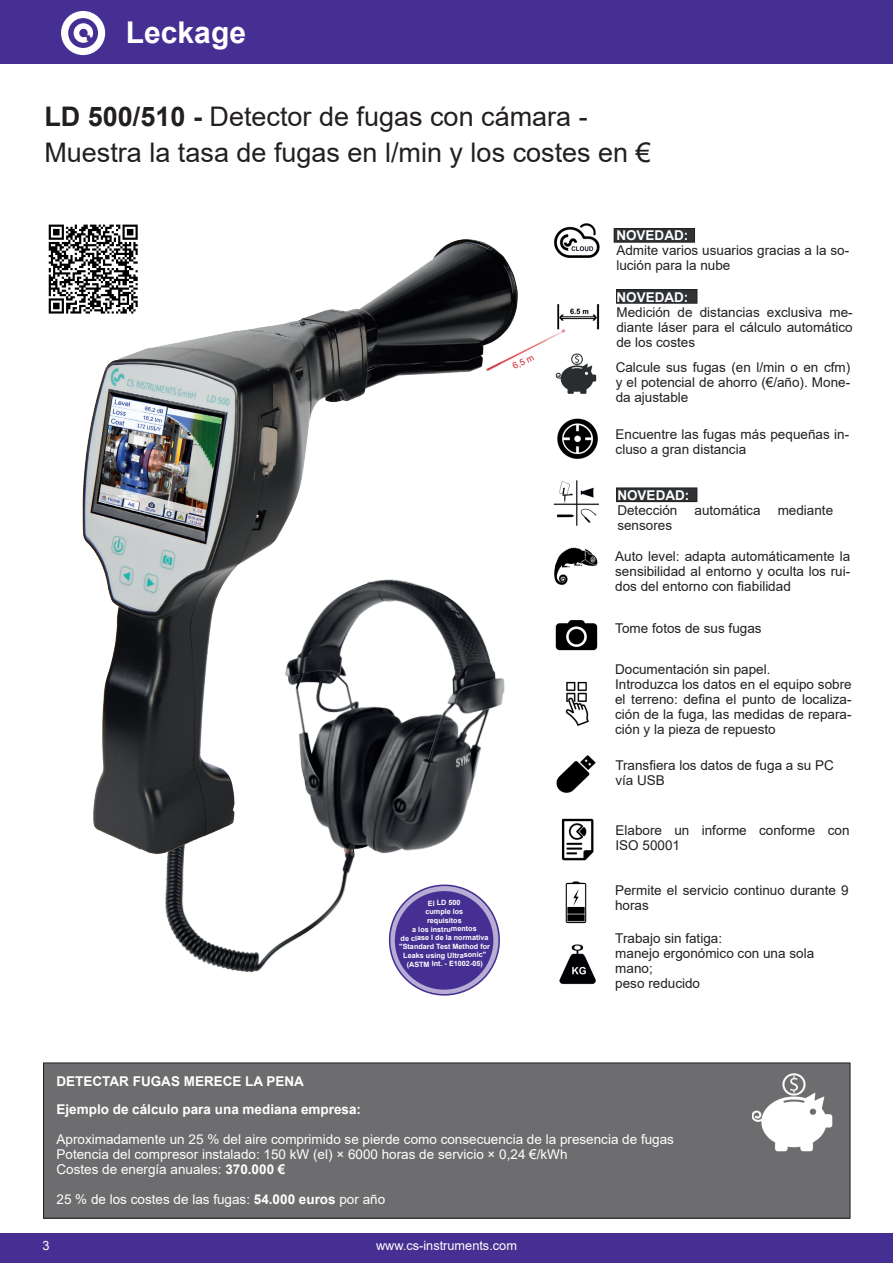
<style>
.page{position:relative;width:893px;height:1263px;background:#fff}
.page>*{position:absolute;margin:0;border:0;box-sizing:border-box;transform-origin:0 0}
.t1{font:700 30px "Arial";color:#fff}
.t2{font:27px/36px "Arial";color:#231f20}
.t3{font:13.5px/15px "Arial";color:#231f20}
.t4{font:13.5px/15px "Arial";color:#fff}
.t5{font:700 13.5px/28.5px "Arial";color:#fff}
.t6{font:12.75px "Arial";color:#fff}
.t7{font:9px "Arial";color:#d1232a}
.t8{font:700 7.2px/8.7px "Arial";color:#fff;text-align:center}
.s1{font-weight:700}
</style>
<div class="page">
<div style="left:0;top:0;width:893px;height:64px;background:#452f92"></div>
<div style="left:0;top:1233px;width:893px;height:30px;background:#452f92"></div>
<img style="left:557px;top:304px;width:43px;height:26px">
<img style="left:539px;top:315px;width:36px;height:30px">
<div style="left:617px;top:488px;width:80px;height:14px;background:#2f3336"></div>
<div style="left:616px;top:488px;width:81px;height:14px;border:1px solid #231f20"></div>
<div style="left:617px;top:290px;width:80px;height:13px;background:#2f3336"></div>
<div style="left:616px;top:289px;width:81px;height:14px;border:1px solid #231f20"></div>
<div style="left:614px;top:229px;width:80px;height:13px;background:#2f3336"></div>
<div style="left:614px;top:228px;width:81px;height:14px;border:1px solid #231f20"></div>
<img style="left:191px;top:954px;width:83px;height:19px">
<img style="left:555px;top:353px;width:42px;height:41px">
<img style="left:555px;top:620px;width:43px;height:31px">
<img style="left:557px;top:418px;width:41px;height:41px">
<img style="left:565px;top:681px;width:24px;height:45px">
<img style="left:565px;top:881px;width:22px;height:43px">
<img style="left:556px;top:755px;width:40px;height:38px">
<img style="left:554px;top:547px;width:44px;height:38px">
<img style="left:561px;top:818px;width:33px;height:42px">
<img style="left:82px;top:238px;width:457px;height:716px">
<svg style="left:380px;top:876px;width:128px;height:120px"></svg>
<svg style="left:100px;top:334px;width:14px;height:12px"></svg>
<img style="left:554px;top:223px;width:46px;height:35px">
<img style="left:559px;top:944px;width:37px;height:41px">
<img style="left:553px;top:480px;width:46px;height:46px">
<svg style="left:48px;top:224px;width:92px;height:92px"></svg>
<svg style="left:49px;top:225px;width:89px;height:89px"></svg>
<div style="left:44px;top:1063px;width:806px;height:155px;background:#6d6c6e"></div>
<div style="left:43px;top:1063px;width:807px;height:155px;border:1px solid #231f20"></div>
<img style="left:752px;top:1063px;width:84px;height:89px">
<svg style="left:61px;top:11px;width:44px;height:44px"></svg>
<h1 class="t1" style="left:126px;top:11px;width:122px">Leckage</h1>
<h2 class="t2" style="left:44px;top:99px;width:608px"><span class="s1">LD 500/510 -</span> Detector de fugas con cámara -<br>Muestra la tasa de fugas en l/min y los costes en €</h2>
<p class="t5" style="left:616px;top:222px;width:73px">NOVEDAD:</p>
<p class="t3" style="left:616px;top:243px;width:234px">Admite varios usuarios gracias a la so&shy;lución para la nube</p>
<p class="t7" style="left:510px;top:361px;width:24px;rotate:-26deg">6,5 m</p>
<p class="t8" style="left:398px;top:899px;width:92px;rotate:-1deg">El LD 500<br>cumple los<br>requisitos<br>a los instrumentos<br>de clase I de la normativa "Standard Test Method for<br>Leaks using Ultrasonic" (ASTM Int. - E1002-05)</p>
<p class="t5" style="left:616px;top:283px;width:73px">NOVEDAD:</p>
<p class="t3" style="left:616px;top:305px;width:238px;text-align:justify">Medición de distancias exclusiva me&shy;diante láser para el cálculo automático de los costes</p>
<p class="t3" style="left:616px;top:359px;width:236px;text-align:justify">Calcule sus fugas (en l/min o en cfm) y el potencial de ahorro (€/año). Mone&shy;da ajustable</p>
<p class="t3" style="left:616px;top:426px;width:235px">Encuentre las fugas más pequeñas in&shy;cluso a gran distancia</p>
<p class="t5" style="left:617px;top:481px;width:73px">NOVEDAD:</p>
<p class="t3" style="left:617px;top:503px;width:62px">Detección</p>
<p class="t3" style="left:694px;top:503px;width:68px">automática</p>
<p class="t3" style="left:778px;top:503px;width:57px">mediante</p>
<p class="t3" style="left:617px;top:518px;width:56px">sensores</p>
<p class="t3" style="left:615px;top:549px;width:237px;text-align:justify">Auto level: adapta automáticamente la sensibilidad al entorno y oculta los rui&shy;dos del entorno con fiabilidad</p>
<p class="t3" style="left:615px;top:621px;width:148px">Tome fotos de sus fugas</p>
<p class="t3" style="left:615px;top:662px;width:238px">Documentación sin papel.<br>Introduzca los datos en el equipo sobre el terreno: defina el punto de localiza&shy;ción de la fuga, las medidas de repara&shy;ción y la pieza de repuesto</p>
<p class="t3" style="left:615px;top:758px;width:220px">Transfiera los datos de fuga a su PC vía USB</p>
<p class="t3" style="left:615px;top:822px;width:236px">Elabore un informe conforme con<br>ISO 50001</p>
<p class="t3" style="left:615px;top:883px;width:235px">Permite el servicio continuo durante 9 horas</p>
<p class="t3" style="left:615px;top:930px;width:200px">Trabajo sin fatiga:<br>manejo ergonómico con una sola mano;<br>peso reducido</p>
<p class="t5" style="left:57px;top:1067px;width:306px">DETECTAR FUGAS MERECE LA PENA<br>Ejemplo de cálculo para una mediana empresa:</p>
<p class="t4" style="left:57px;top:1132px;width:619px">Aproximadamente un 25 % del aire comprimido se pierde como consecuencia de la presencia de fugas<br>Potencia del compresor instalado: 150 kW (el) × 6000 horas de servicio × 0,24 €/kWh<br>Costes de energía anuales: <span class="s1">370.000 €</span></p>
<p class="t4" style="left:57px;top:1192px;width:330px">25 % de los costes de las fugas: <span class="s1">54.000 euros</span> por año</p>
<p class="t6" style="left:43px;top:1237px;width:9px">3</p>
<p class="t6" style="left:376px;top:1237px;width:142px">www.cs-instruments.com</p>
</div>
